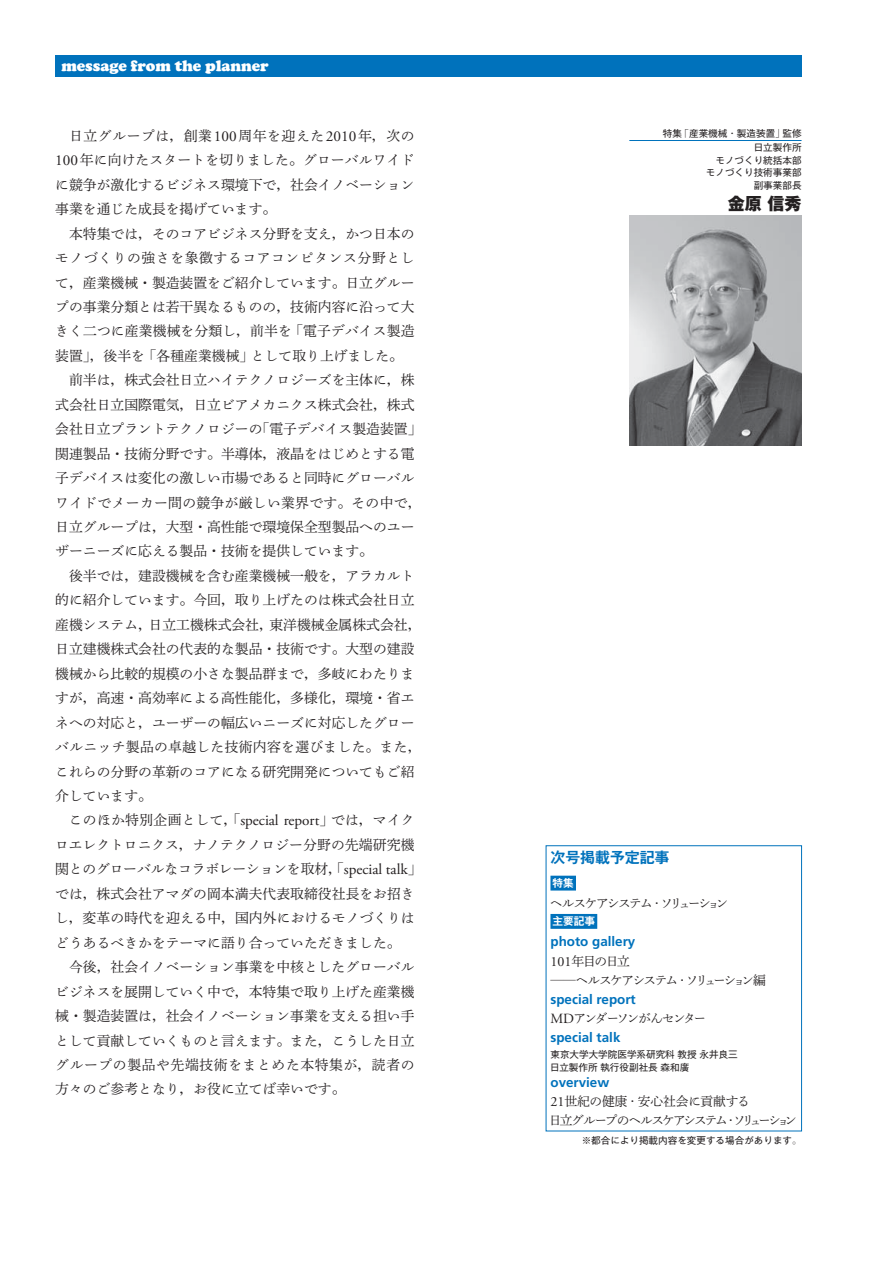
<style>
.page{position:relative;width:893px;height:1263px;background:#fff}
.page>*{position:absolute;margin:0;border:0;box-sizing:border-box;transform-origin:0 0}
.t1{font:16.95px "Gothic MB101 Pr 6 N Heavy 90 pv RKSJ H";color:#231f20}
.t2{font:900 15.9px "Cooper";letter-spacing:-.005em;color:#fff}
.t3{font:14.85px "Gothic MB101 Pr 6 N De Bold 90 pv RKSJ H";color:#0072bc}
.t4{font:13.8px/24.5px "Shuei Min Pr 5 L 90 pv RKSJ H";color:#231f20;text-align:justify}
.t5{font:13.8px "Shuei Min Pr 5 L 90 pv RKSJ H";letter-spacing:.02em;color:#231f20}
.t6{font:13.8px "Shuei Min Pr 5 L 90 pv RKSJ H";letter-spacing:.04em;color:#231f20}
.t7{font:13.8px "Shuei Min Pr 5 L 90 pv RKSJ H";letter-spacing:.045em;color:#231f20}
.t8{font:700 13.35px "Frutiger";color:#0072bc}
.t9{font:12.75px/19.2px "Shuei Min Pr 5 L 90 pv RKSJ H";letter-spacing:-.12em;color:#231f20}
.t10{font:12.75px/19.2px "Shuei Min Pr 5 L 90 pv RKSJ H";letter-spacing:-.085em;color:#231f20}
.t11{font:12.75px "Shuei Min Pr 5 L 90 pv RKSJ H";letter-spacing:-.145em;color:#231f20}
.t12{font:10.65px "Gothic MB101 Pr 6 N De Bold 90 pv RKSJ H";color:#fff}
.t13{font:9.6px/13.8px "Gothic MB101 Pr 6 N Regular 90 pv RKSJ H";color:#231f20;text-align:right}
.t14{font:9.6px/12.8px "Got MB101 Std Reg KS 90 pv RKSJ H";color:#231f20;text-align:right}
.s1{font-family:"Adobe Garamond Pro";font-size:15.15px}
.s2{font-family:"Ryumin Pr 6 N Reg 90 pv RKSJ H"}
.s3{font-family:"Gothic MB101 Pr 6 N Regular 90 pv RKSJ H"}
.s4{font-family:"Ryumin Pr 6 N Light 90 pv RKSJ H"}
.s5{font-size:10.65px}
.s6{font-family:"Adobe Garamond Pro";font-size:14.1px}
.s7{font-family:"Got MB101 Std Reg KS 90 pv RKSJ H"}
</style>
<div class="page">
<div style="left:55px;top:55px;width:746px;height:22px;background:#0072bc"></div>
<hr style="left:629px;top:140px;width:172px;height:1px;background:#0072bc">
<img style="left:629px;top:216px;width:172px;height:229px">
<div style="left:550px;top:876px;width:26px;height:14px;background:#0072bc"></div>
<div style="left:550px;top:914px;width:47px;height:15px;background:#0072bc"></div>
<p class="t2" style="left:62px;top:57px;width:209px">message from the planner</p>
<p class="t4" style="left:55px;top:125px;width:361px;text-indent:14px">日立グループは，創業<span class="s1">100</span>周年を迎えた<span class="s1">2010</span>年，次の<span class="s1">100</span>年に向けたスタートを切りました。グローバルワイドに競争が激化するビジネス環境下で，社会イノベーション事業を通じた成長を掲げています。</p>
<p class="t4" style="left:69px;top:223px;width:347px">本特集では，そのコアビジネス分野を支え，かつ日本の</p>
<p class="t6" style="left:55px;top:253px;width:361px">モノづくりの強さを象徴するコアコンピタンス分野とし</p>
<p class="t4" style="left:55px;top:272px;width:361px">て，産業機械・製造装置をご紹介しています。日立グルー</p>
<p class="t4" style="left:55px;top:296px;width:361px">プの事業分類とは若干異なるものの，技術内容に沿って大</p>
<p class="t4" style="left:55px;top:321px;width:361px">きく二つに産業機械を分類し，前半を「電子デバイス製造</p>
<p class="t4" style="left:55px;top:345px;width:349px">装置」，後半を「各種産業機械」として取り上げました。</p>
<p class="t4" style="left:69px;top:370px;width:347px">前半は，株式会社日立ハイテクノロジーズを主体に，株</p>
<p class="t4" style="left:55px;top:394px;width:361px">式会社日立国際電気，日立ビアメカニクス株式会社，株式</p>
<p class="t4" style="left:55px;top:419px;width:368px">会社日立プラントテクノロジーの「電子デバイス製造装置」</p>
<p class="t4" style="left:55px;top:443px;width:361px">関連製品・技術分野です。半導体，液晶をはじめとする電</p>
<p class="t4" style="left:55px;top:468px;width:361px">子デバイスは変化の激しい市場であると同時にグローバル</p>
<p class="t5" style="left:55px;top:497px;width:368px">ワイドでメーカー間の競争が厳しい業界です。その中で，</p>
<p class="t4" style="left:55px;top:516px;width:361px">日立グループは，大型・高性能で環境保全型製品へのユー</p>
<p class="t4" style="left:55px;top:541px;width:319px">ザーニーズに応える製品・技術を提供しています。</p>
<p class="t4" style="left:69px;top:565px;width:347px">後半では，建設機械を含む産業機械一般を，アラカルト</p>
<p class="t4" style="left:55px;top:590px;width:361px">的に紹介しています。今回，取り上げたのは株式会社日立</p>
<p class="t4" style="left:55px;top:614px;width:368px">産機システム，日立工機株式会社，東洋機械金属株式会社，</p>
<p class="t4" style="left:55px;top:639px;width:361px">日立建機株式会社の代表的な製品・技術です。大型の建設</p>
<p class="t4" style="left:55px;top:663px;width:361px">機械から比較的規模の小さな製品群まで，多岐にわたりま</p>
<p class="t4" style="left:55px;top:688px;width:361px">すが，高速・高効率による高性能化，多様化，環境・省エ</p>
<p class="t4" style="left:55px;top:712px;width:361px">ネへの対応と，ユーザーの幅広いニーズに対応したグロー</p>
<p class="t5" style="left:55px;top:742px;width:368px">バルニッチ製品の卓越した技術内容を選びました。また，</p>
<p class="t4" style="left:55px;top:761px;width:361px">これらの分野の革新のコアになる研究開発についてもご紹</p>
<p class="t4" style="left:55px;top:785px;width:98px">介しています。</p>
<p class="t5" style="left:69px;top:815px;width:347px">このほか特別企画として，「<span class="s1">special report</span>」では，マイク</p>
<p class="t4" style="left:55px;top:834px;width:361px">ロエレクトロニクス，ナノテクノロジー分野の先端研究機</p>
<p class="t4" style="left:55px;top:859px;width:368px">関とのグローバルなコラボレーションを取材，「<span class="s1">special talk</span>」</p>
<p class="t4" style="left:55px;top:883px;width:361px">では，株式会社アマダの岡本満夫代表取締役社長をお招き</p>
<p class="t4" style="left:55px;top:908px;width:361px">し，変革の時代を迎える中，国内外におけるモノづくりは</p>
<p class="t4" style="left:55px;top:932px;width:347px">どうあるべきかをテーマに語り合っていただきました。</p>
<p class="t4" style="left:69px;top:956px;width:347px">今後，社会イノベーション事業を中核としたグローバル</p>
<p class="t4" style="left:55px;top:981px;width:361px">ビジネスを展開していく中で，本特集で取り上げた産業機</p>
<p class="t4" style="left:55px;top:1005px;width:361px">械・製造装置は，社会イノベーション事業を支える担い手</p>
<p class="t4" style="left:55px;top:1030px;width:361px">として貢献していくものと言えます。また，こうした日立</p>
<p class="t7" style="left:55px;top:1059px;width:361px">グループの製品や先端技術をまとめた本特集が，読者の</p>
<p class="t4" style="left:55px;top:1079px;width:292px">方々のご参考となり，お役に立てば幸いです。</p>
<p class="t13" style="left:663px;top:128px;width:140px">特集<span class="s2">「</span>産業機械<span class="s2">・</span>製造装置<span class="s2">」</span>監修日立製作所</p>
<p class="t14" style="left:706px;top:155px;width:97px">モノづくり<span class="s3">統括本部</span>モノづくり<span class="s3">技術事業部</span></p>
<p class="t13" style="left:754px;top:180px;width:49px">副事業部長</p>
<p class="t1" style="left:728px;top:197px;width:75px">金原信秀</p>
<p class="t3" style="left:550px;top:852px;width:121px">次号掲載予定記事</p>
<p class="t12" style="left:553px;top:879px;width:23px">特集</p>
<p class="t9" style="left:550px;top:895px;width:180px">ヘルスケアシステム<span class="s4">・</span>ソリ<span class="s5">ュ</span>ーシ<span class="s5">ョ</span>ン</p>
<p class="t12" style="left:553px;top:917px;width:44px">主要記事</p>
<p class="t8" style="left:550px;top:936px;width:86px">photo gallery</p>
<p class="t9" style="left:550px;top:953px;width:217px"><span class="s6">101</span>年目の日立<br>──ヘルスケアシステム<span class="s4">・</span>ソリ<span class="s5">ュ</span>ーシ<span class="s5">ョ</span>ン編</p>
<p class="t8" style="left:550px;top:994px;width:87px">special report</p>
<p class="t11" style="left:550px;top:1013px;width:157px"><span class="s6">MD</span>アンダーソンがんセンター</p>
<p class="t8" style="left:550px;top:1032px;width:71px">special talk</p>
<p class="t13" style="left:550px;top:1050px;width:189px;line-height:12.8px;text-align:left">東京大学大学院医学系研究科教授永井良三日立製作所執行役副社長森和廣</p>
<p class="t8" style="left:550px;top:1077px;width:60px">overview</p>
<p class="t10" style="left:549px;top:1093px;width:250px"><span class="s6">21</span>世紀の健康<span class="s4">・</span>安心社会に貢献する<br>日立グループのヘルスケアシステム<span class="s4">・</span>ソリ<span class="s5">ュ</span>ーシ<span class="s5">ョ</span>ン</p>
<p class="t13" style="left:582px;top:1134px;width:222px">※都合<span class="s7">により</span>掲載内容<span class="s7">を</span>変更<span class="s7">する</span>場合<span class="s7">があります</span><span class="s2">。</span></p>
</div>
